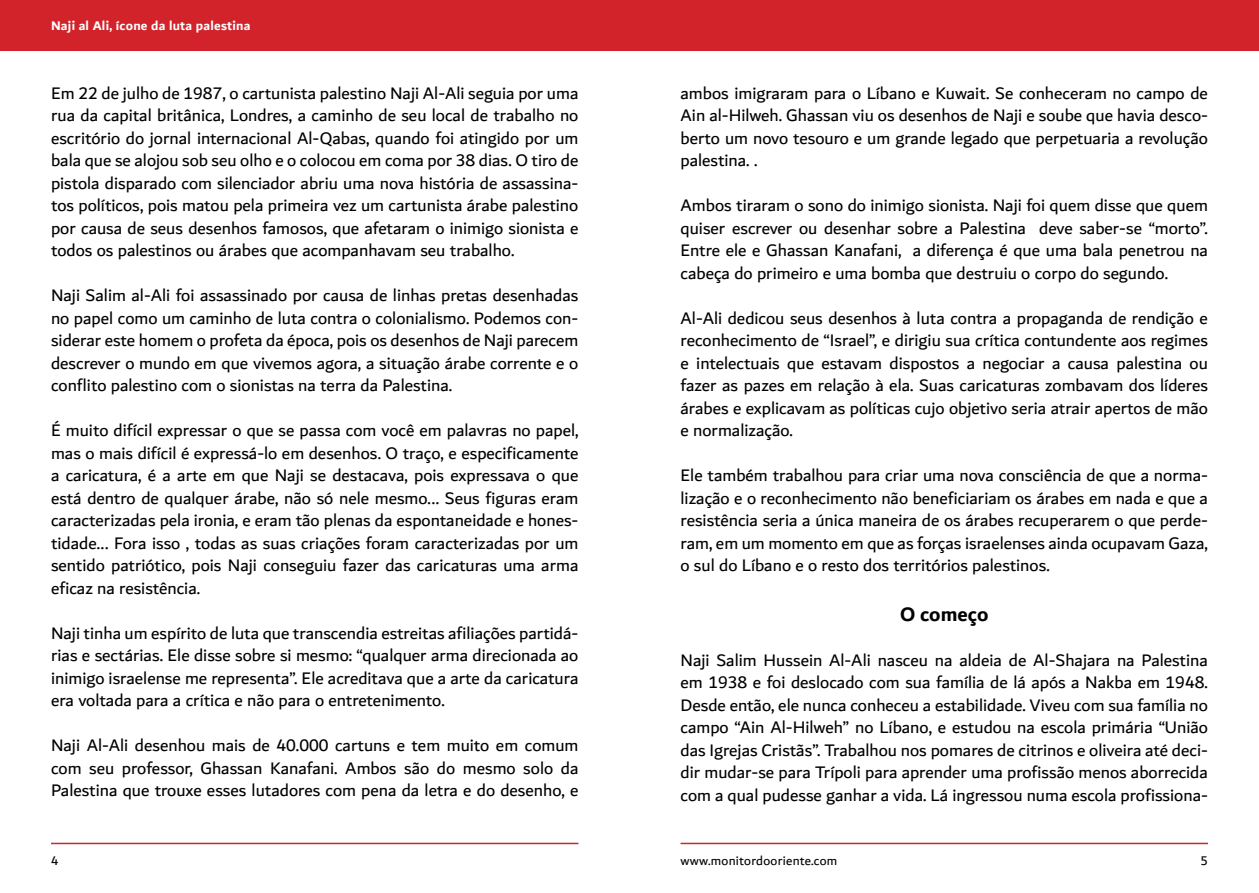
<style>
.page{position:relative;width:1259px;height:893px;background:#fff}
.page>*{position:absolute;margin:0;border:0;box-sizing:border-box;transform-origin:0 0}
.t1{font:700 21px "Dubai";color:#000}
.t2{font:18px/22.5px "Dubai";color:#000;text-align:justify}
.t3{font:700 13.5px "Dubai";letter-spacing:.02em;color:#fff}
.t4{font:13.5px "Dubai";letter-spacing:.02em;color:#000}
</style>
<div class="page">
<div style="left:0;top:0;width:629px;height:51px;background:#d2232a"></div>
<div style="left:629px;top:0;width:630px;height:51px;background:#d2232a"></div>
<hr style="left:51px;top:843px;width:527px;height:1px;background:#d2232a">
<hr style="left:680px;top:843px;width:528px;height:1px;background:#d2232a">
<p class="t3" style="left:51px;top:18px;width:201px">Naji al Ali, ícone da luta palestina</p>
<p class="t2" style="left:51px;top:81px;width:529px">Em 22 de julho de 1987, o cartunista palestino Naji Al-Ali seguia por uma rua da capital britânica, Londres, a caminho de seu local de trabalho no escritório do jornal internacional Al-Qabas, quando foi atingido por um bala que se alojou sob seu olho e o colocou em coma por 38 dias. O tiro de pistola disparado com silenciador abriu uma nova história de assassina&shy;tos políticos, pois matou pela primeira vez um cartunista árabe palestino por causa de seus desenhos famosos, que afetaram o inimigo sionista e todos os palestinos ou árabes que acompanhavam seu trabalho.</p>
<p class="t2" style="left:51px;top:284px;width:529px">Naji Salim al-Ali foi assassinado por causa de linhas pretas desenhadas no papel como um caminho de luta contra o colonialismo. Podemos con&shy;siderar este homem o profeta da época, pois os desenhos de Naji parecem descrever o mundo em que vivemos agora, a situação árabe corrente e o conflito palestino com o sionistas na terra da Palestina.</p>
<p class="t2" style="left:51px;top:419px;width:529px">É muito difícil expressar o que se passa com você em palavras no papel, mas o mais difícil é expressá-lo em desenhos. O traço, e especificamente a caricatura, é a arte em que Naji se destacava, pois expressava o que está dentro de qualquer árabe, não só nele mesmo... Seus figuras eram caracterizadas pela ironia, e eram tão plenas da espontaneidade e hones&shy;tidade... Fora isso , todas as suas criações foram caracterizadas por um sentido patriótico, pois Naji conseguiu fazer das caricaturas uma arma eficaz na resistência.</p>
<p class="t2" style="left:51px;top:621px;width:529px">Naji tinha um espírito de luta que transcendia estreitas afiliações partidá&shy;rias e sectárias. Ele disse sobre si mesmo: “qualquer arma direcionada ao inimigo israelense me representa”. Ele acreditava que a arte da caricatura era voltada para a crítica e não para o entretenimento.</p>
<p class="t2" style="left:51px;top:734px;width:529px">Naji Al-Ali desenhou mais de 40.000 cartuns e tem muito em comum com seu professor, Ghassan Kanafani. Ambos são do mesmo solo da Palestina que trouxe esses lutadores com pena da letra e do desenho, e</p>
<p class="t2" style="left:680px;top:81px;width:529px">ambos imigraram para o Líbano e Kuwait. Se conheceram no campo de Ain al-Hilweh. Ghassan viu os desenhos de Naji e soube que havia desco&shy;berto um novo tesouro e um grande legado que perpetuaria a revolução palestina. .</p>
<p class="t2" style="left:680px;top:194px;width:529px">Ambos tiraram o sono do inimigo sionista. Naji foi quem disse que quem quiser escrever ou desenhar sobre a Palestina deve saber-se “morto”.<br>Entre ele e Ghassan Kanafani, a diferença é que uma bala penetrou na cabeça do primeiro e uma bomba que destruiu o corpo do segundo.</p>
<p class="t2" style="left:680px;top:306px;width:529px">Al-Ali dedicou seus desenhos à luta contra a propaganda de rendição e reconhecimento de “Israel”, e dirigiu sua crítica contundente aos regimes e intelectuais que estavam dispostos a negociar a causa palestina ou fazer as pazes em relação à ela. Suas caricaturas zombavam dos líderes árabes e explicavam as políticas cujo objetivo seria atrair apertos de mão e normalização.</p>
<p class="t2" style="left:680px;top:464px;width:529px">Ele também trabalhou para criar uma nova consciência de que a norma&shy;lização e o reconhecimento não beneficiariam os árabes em nada e que a resistência seria a única maneira de os árabes recuperarem o que perde&shy;ram, em um momento em que as forças israelenses ainda ocupavam Gaza, o sul do Líbano e o resto dos territórios palestinos.</p>
<p class="t1" style="left:900px;top:601px;width:90px">O começo</p>
<p class="t2" style="left:680px;top:648px;width:529px">Naji Salim Hussein Al-Ali nasceu na aldeia de Al-Shajara na Palestina em 1938 e foi deslocado com sua família de lá após a Nakba em 1948.<br>Desde então, ele nunca conheceu a estabilidade. Viveu com sua família no campo “Ain Al-Hilweh” no Líbano, e estudou na escola primária “União das Igrejas Cristãs”. Trabalhou nos pomares de citrinos e oliveira até deci&shy;dir mudar-se para Trípoli para aprender uma profissão menos aborrecida com a qual pudesse ganhar a vida. Lá ingressou numa escola profissiona-</p>
<p class="t4" style="left:51px;top:852px;width:9px">4</p>
<p class="t4" style="left:680px;top:852px;width:158px">www.monitordooriente.com</p>
<p class="t4" style="left:1200px;top:852px;width:9px">5</p>
</div>
